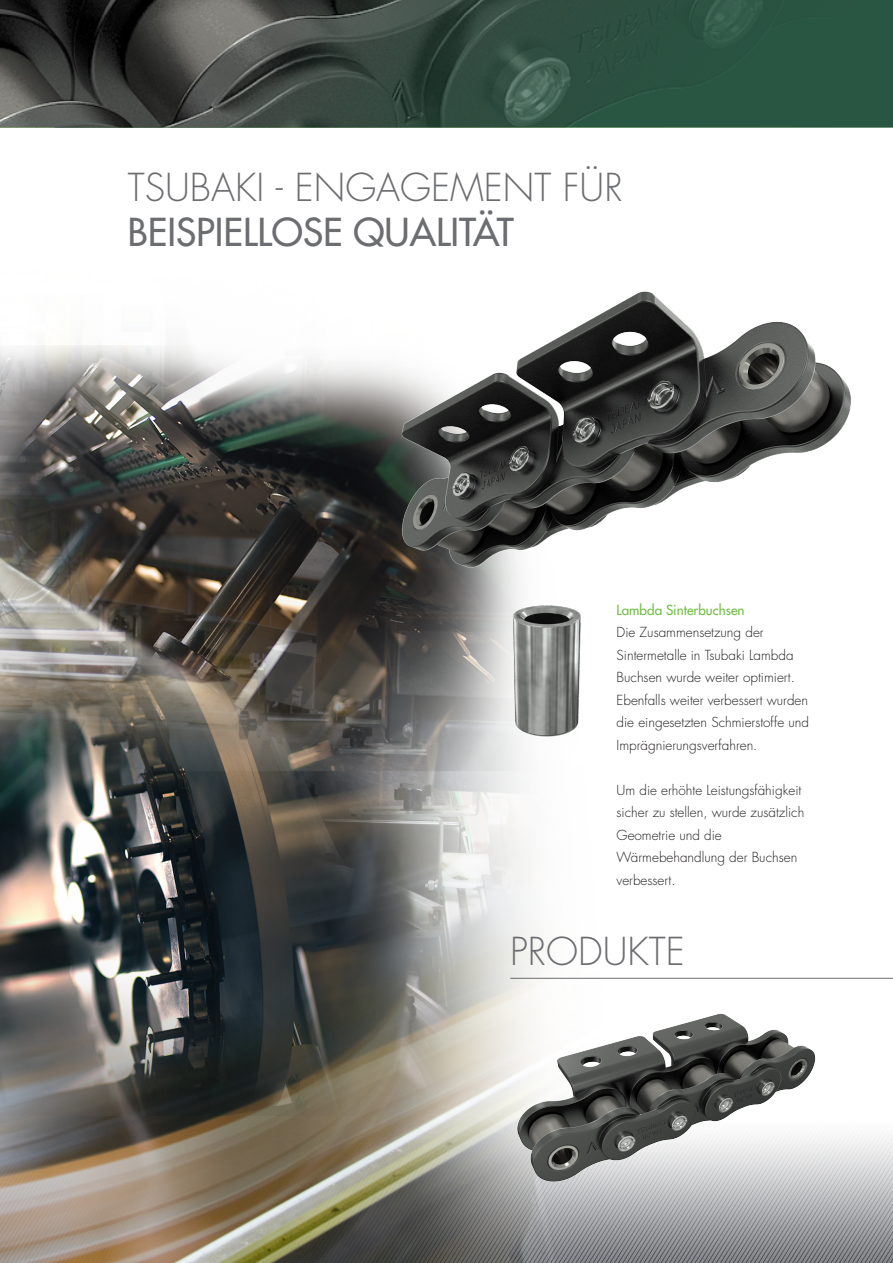
<style>
.page{position:relative;width:893px;height:1263px;background:#fff}
.page>*{position:absolute;margin:0;border:0;box-sizing:border-box;transform-origin:0 0}
.t1{font:300 37.5px "Futura Std";color:#6c6d70}
.t2{font:500 37.5px "Futura Std";color:#6c6d70}
.PLATTE_TEKST_DS{font:300 13.5px/22.5px "Futura Std";color:#231f20}
.KOP_DS{font:500 13.5px "Futura Std";color:#71bf44}
</style>
<div class="page">
<img style="left:743px;top:977px;width:150px;height:286px">
<img style="left:0;top:345px;width:743px;height:918px">
<div style="left:856px;top:0;width:37px;height:128px;background:#295643"></div>
<img style="left:0;top:0;width:856px;height:128px">
<img style="left:501px;top:1004px;width:330px;height:186px">
<img style="left:395px;top:291px;width:456px;height:290px">
<img style="left:468px;top:594px;width:152px;height:153px">
<hr style="left:510px;top:978px;width:383px;height:1px;background:#6c6d70">
<p class="t1" style="left:128px;top:165px;width:496px">TSUBAKI - ENGAGEMENT FÜR</p>
<p class="t2" style="left:128px;top:209px;width:387px">BEISPIELLOSE QUALITÄT</p>
<p class="KOP_DS" style="left:617px;top:601px;width:130px">Lambda Sinterbuchsen</p>
<p class="PLATTE_TEKST_DS" style="left:617px;top:622px;width:194px">Die Zusammensetzung der<br>Sintermetalle in Tsubaki Lambda<br>Buchsen wurde weiter optimiert.<br>Ebenfalls weiter verbessert wurden die eingesetzten Schmierstoffe und<br>Imprägnierungsverfahren.</p>
<p class="PLATTE_TEKST_DS" style="left:617px;top:779px;width:189px">Um die erhöhte Leistungsfähigkeit sicher zu stellen, wurde zusätzlich</p>
<p class="PLATTE_TEKST_DS" style="left:617px;top:824px;width:182px">Geometrie und die<br>Wärmebehandlung der Buchsen</p>
<p class="PLATTE_TEKST_DS" style="left:617px;top:869px;width:60px">verbessert.</p>
<p class="t1" style="left:510px;top:929px;width:176px">PRODUKTE</p>
</div>
